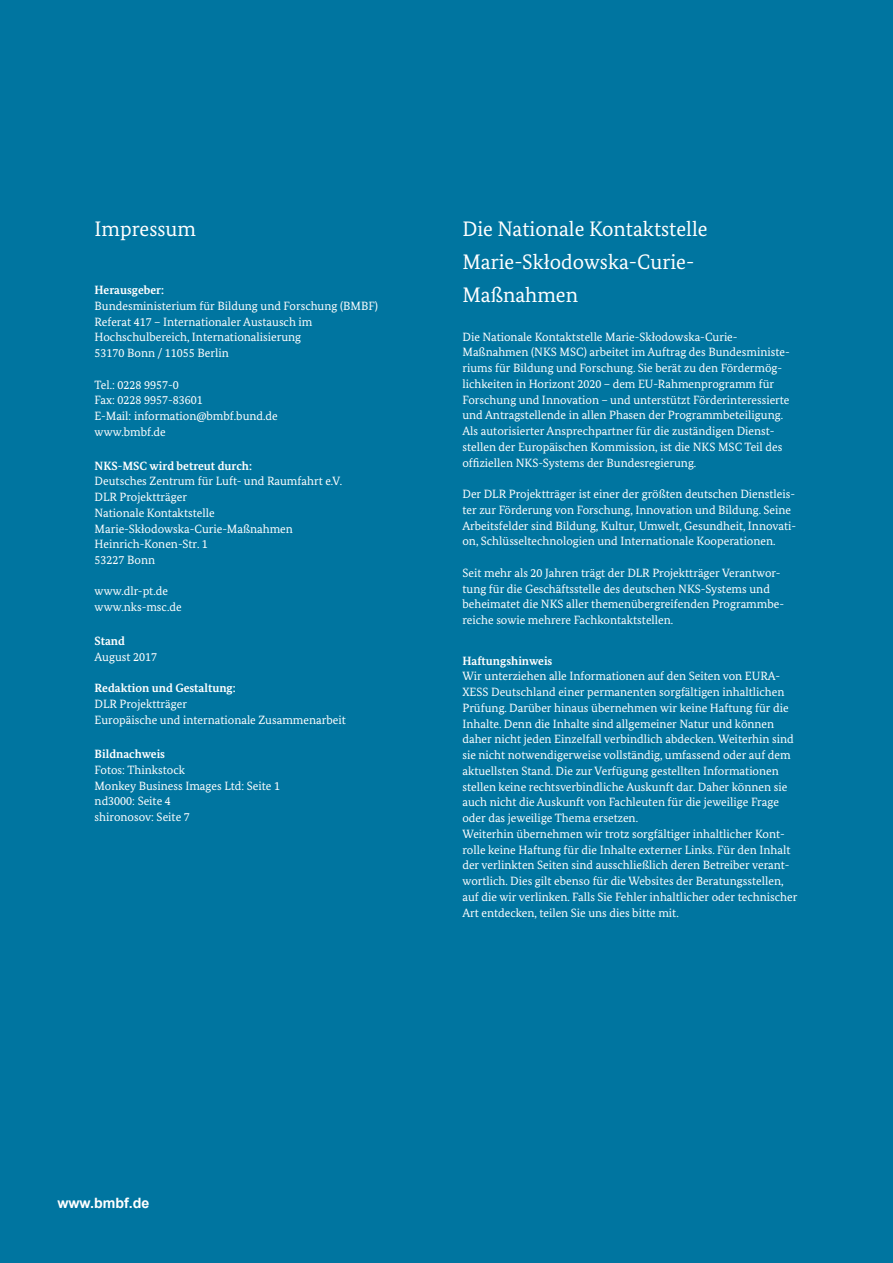
<style>
.page{position:relative;width:893px;height:1263px;background:#0075a0}
.page>*{position:absolute;margin:0;border:0;box-sizing:border-box;transform-origin:0 0}
._10_Impressum_Headli{font:21px/33px "Bundes Serif";color:#fff}
.t1{font:700 14.25px "Arial";color:#fff}
._12_Impressum_Fließt{font:12px/15.8px "Bundes Serif";color:#fff}
._11_Impressum_Zwisch{font:700 12px "Bundes Serif";color:#fff}
._12_Impressum_Fließt-2{font:700 12px "Bundes Serif";color:#fff}
.s1{font-weight:700}
</style>
<div class="page">
<p class="_10_Impressum_Headli" style="left:95px;top:212px;width:103px">Impressum</p>
<p class="_11_Impressum_Zwisch" style="left:95px;top:283px;width:71px">Herausgeber:</p>
<p class="_12_Impressum_Fließt" style="left:95px;top:298px;width:285px">Bundesministerium für Bildung und Forschung (BMBF)</p>
<p class="_12_Impressum_Fließt" style="left:95px;top:313px;width:219px">Referat 417 – Internationaler Austausch im</p>
<p class="_12_Impressum_Fließt" style="left:95px;top:329px;width:208px">Hochschulbereich, Internationalisierung</p>
<p class="_12_Impressum_Fließt" style="left:95px;top:345px;width:136px">53170 Bonn / 11055 Berlin</p>
<p class="_12_Impressum_Fließt" style="left:95px;top:376px;width:86px">Tel.: 0228 9957-0</p>
<p class="_12_Impressum_Fließt" style="left:95px;top:392px;width:110px">Fax: 0228 9957-83601</p>
<p class="_12_Impressum_Fließt" style="left:95px;top:408px;width:185px">E-Mail: information@bmbf.bund.de</p>
<p class="_12_Impressum_Fließt" style="left:95px;top:424px;width:73px">www.bmbf.de</p>
<p class="_11_Impressum_Zwisch" style="left:95px;top:458px;width:159px">NKS-MSC wird betreut durch:</p>
<p class="_12_Impressum_Fließt" style="left:95px;top:473px;width:249px">Deutsches Zentrum für Luft- und Raumfahrt e.V.</p>
<p class="_12_Impressum_Fließt" style="left:95px;top:489px;width:94px">DLR Projektträger</p>
<p class="_12_Impressum_Fließt" style="left:95px;top:505px;width:122px">Nationale Kontaktstelle</p>
<p class="_12_Impressum_Fließt" style="left:95px;top:520px;width:200px">Marie-Skłodowska-Curie-Maßnahmen</p>
<p class="_12_Impressum_Fließt" style="left:95px;top:536px;width:115px">Heinrich-Konen-Str. 1</p>
<p class="_12_Impressum_Fließt" style="left:95px;top:552px;width:62px">53227 Bonn</p>
<p class="_12_Impressum_Fließt" style="left:95px;top:583px;width:75px">www.dlr-pt.de</p>
<p class="_12_Impressum_Fließt" style="left:95px;top:599px;width:89px">www.nks-msc.de</p>
<p class="_11_Impressum_Zwisch" style="left:95px;top:633px;width:32px">Stand</p>
<p class="_12_Impressum_Fließt" style="left:95px;top:649px;width:64px">August 2017</p>
<p class="_12_Impressum_Fließt-2" style="left:95px;top:681px;width:143px">Redaktion und Gestaltung:</p>
<p class="_12_Impressum_Fließt" style="left:95px;top:696px;width:94px">DLR Projektträger</p>
<p class="_12_Impressum_Fließt" style="left:95px;top:712px;width:253px">Europäische und internationale Zusammenarbeit</p>
<p class="_12_Impressum_Fließt" style="left:95px;top:746px;width:92px"><span class="s1">Bildnachweis<br></span>Fotos: Thinkstock</p>
<p class="_12_Impressum_Fließt" style="left:95px;top:778px;width:187px">Monkey Business Images Ltd: Seite 1</p>
<p class="_12_Impressum_Fließt" style="left:95px;top:793px;width:78px">nd3000: Seite 4</p>
<p class="_12_Impressum_Fließt" style="left:95px;top:809px;width:97px">shironosov: Seite 7</p>
<p class="_10_Impressum_Headli" style="left:462px;top:212px;width:247px">Die Nationale Kontaktstelle<br>Marie-Skłodowska-Curie-<br>Maßnahmen</p>
<p class="_12_Impressum_Fließt" style="left:462px;top:329px;width:329px">Die Nationale Kontaktstelle Marie-Skłodowska-Curie-Maßnahmen (NKS MSC) arbeitet im Auftrag des Bundesministe&shy;riums für Bildung und Forschung. Sie berät zu den Fördermög&shy;lichkeiten in Horizont 2020 – dem EU-Rahmenprogramm für Forschung und Innovation – und unterstützt Förderinteressierte und Antragstellende in allen Phasen der Programmbeteiligung.<br>Als autorisierter Ansprechpartner für die zuständigen Dienst&shy;stellen der Europäischen Kommission, ist die NKS MSC Teil des offiziellen NKS-Systems der Bundesregierung.</p>
<p class="_12_Impressum_Fließt" style="left:462px;top:486px;width:335px">Der DLR Projektträger ist einer der größten deutschen Dienstleis&shy;ter zur Förderung von Forschung, Innovation und Bildung. Seine Arbeitsfelder sind Bildung, Kultur, Umwelt, Gesundheit, Innovati&shy;on, Schlüsseltechnologien und Internationale Kooperationen.</p>
<p class="_12_Impressum_Fließt" style="left:462px;top:565px;width:323px">Seit mehr als 20 Jahren trägt der DLR Projektträger Verantwor&shy;tung für die Geschäftsstelle des deutschen NKS-Systems und beheimatet die NKS aller themenübergreifenden Programmbe&shy;reiche sowie mehrere Fachkontaktstellen.</p>
<p class="_11_Impressum_Zwisch" style="left:462px;top:653px;width:92px">Haftungshinweis</p>
<p class="_12_Impressum_Fließt" style="left:462px;top:668px;width:333px">Wir unterziehen alle Informationen auf den Seiten von EURA-XESS Deutschland einer permanenten sorgfältigen inhaltlichen Prüfung. Darüber hinaus übernehmen wir keine Haftung für die Inhalte. Denn die Inhalte sind allgemeiner Natur und können daher nicht jeden Einzelfall verbindlich abdecken. Weiterhin sind sie nicht notwendigerweise vollständig, umfassend oder auf dem aktuellsten Stand. Die zur Verfügung gestellten Informationen stellen keine rechtsverbindliche Auskunft dar. Daher können sie auch nicht die Auskunft von Fachleuten für die jeweilige Frage oder das jeweilige Thema ersetzen.</p>
<p class="_12_Impressum_Fließt" style="left:462px;top:826px;width:336px">Weiterhin übernehmen wir trotz sorgfältiger inhaltlicher Kont&shy;rolle keine Haftung für die Inhalte externer Links. Für den Inhalt der verlinkten Seiten sind ausschließlich deren Betreiber verant&shy;wortlich. Dies gilt ebenso für die Websites der Beratungsstellen, auf die wir verlinken. Falls Sie Fehler inhaltlicher oder technischer Art entdecken, teilen Sie uns dies bitte mit.</p>
<p class="t1" style="left:57px;top:1193px;width:94px">www.bmbf.de</p>
</div>
